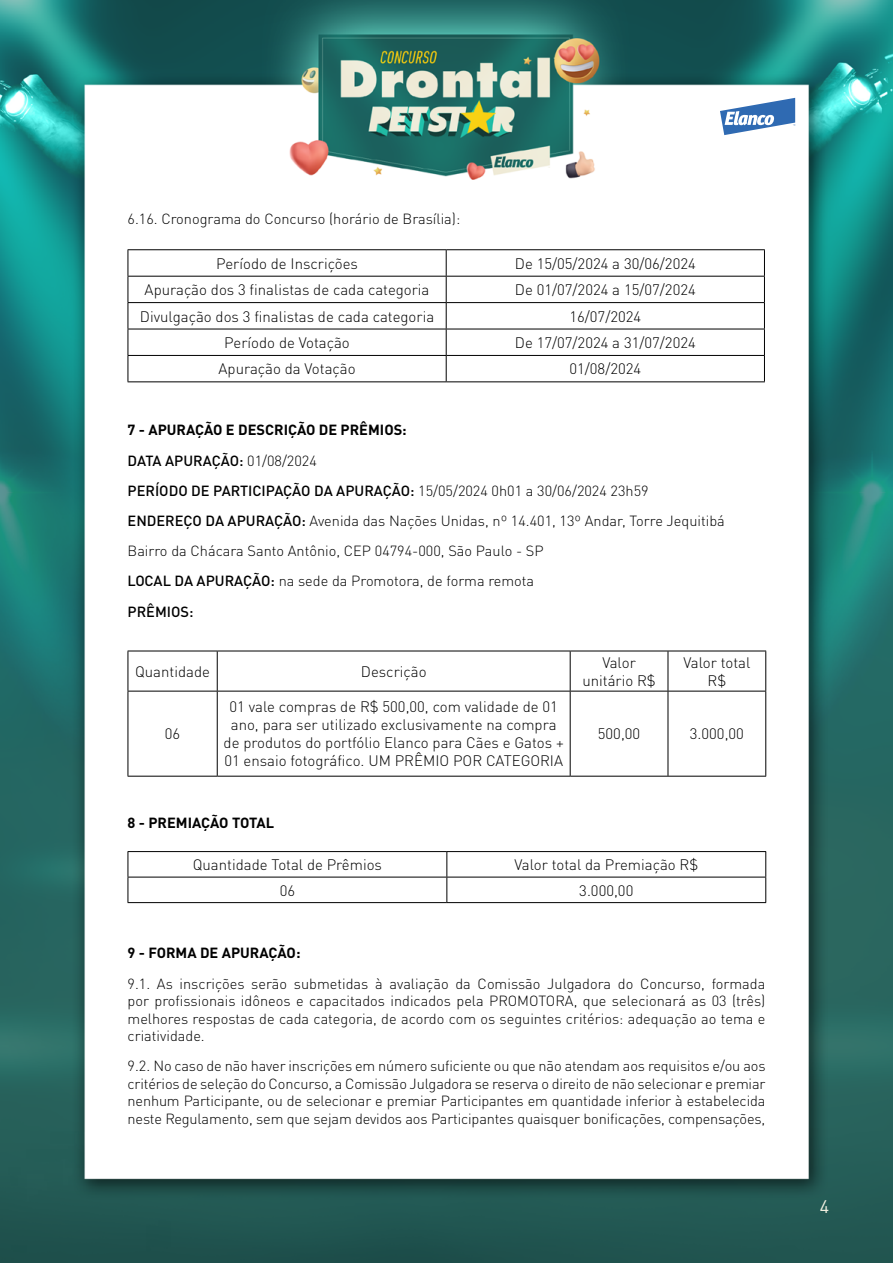
<style>
.page{position:relative;width:893px;height:1263px;background:#fff}
.page>*{position:absolute;margin:0;border:0;box-sizing:border-box;transform-origin:0 0}
.t1{font:18px "DIN Pro";color:#f4f1e2}
.t2{font:300 15px/18px "DIN Pro";color:#000;text-align:center}
.t3{font:300 14.55px/30.2px "DIN Pro";color:#000;text-align:justify}
.t4{font:700 14.55px "DIN Pro";color:#000}
.s1{font-weight:700}
.s2{font-weight:500}
</style>
<div class="page">
<img style="left:0;top:0;width:893px;height:1263px">
<svg style="left:720px;top:98px;width:75px;height:37px"></svg>
<hr style="left:128px;top:249px;width:318px;height:1px;background:#000">
<hr style="left:446px;top:249px;width:319px;height:1px;background:#000">
<hr style="left:128px;top:276px;width:318px;height:1px;background:#000">
<hr style="left:446px;top:276px;width:319px;height:1px;background:#000">
<hr style="left:128px;top:302px;width:318px;height:1px;background:#000">
<hr style="left:446px;top:302px;width:319px;height:1px;background:#000">
<hr style="left:128px;top:329px;width:318px;height:1px;background:#000">
<hr style="left:446px;top:329px;width:319px;height:1px;background:#000">
<hr style="left:128px;top:355px;width:318px;height:1px;background:#000">
<svg style="left:128px;top:250px;width:1px;height:131px"></svg>
<hr style="left:446px;top:355px;width:319px;height:1px;background:#000">
<svg style="left:446px;top:250px;width:1px;height:131px"></svg>
<svg style="left:764px;top:250px;width:1px;height:131px"></svg>
<hr style="left:128px;top:381px;width:318px;height:1px;background:#000">
<hr style="left:446px;top:381px;width:319px;height:1px;background:#000">
<hr style="left:128px;top:651px;width:89px;height:1px;background:#000">
<hr style="left:128px;top:651px;width:1px;height:40px;background:#000">
<hr style="left:217px;top:651px;width:353px;height:1px;background:#000">
<hr style="left:217px;top:651px;width:1px;height:40px;background:#000">
<hr style="left:570px;top:651px;width:98px;height:1px;background:#000">
<hr style="left:570px;top:651px;width:1px;height:40px;background:#000">
<hr style="left:668px;top:651px;width:98px;height:1px;background:#000">
<hr style="left:668px;top:651px;width:1px;height:40px;background:#000">
<hr style="left:765px;top:651px;width:1px;height:40px;background:#000">
<hr style="left:128px;top:691px;width:89px;height:1px;background:#000">
<hr style="left:128px;top:691px;width:1px;height:85px;background:#000">
<hr style="left:217px;top:691px;width:353px;height:1px;background:#000">
<hr style="left:217px;top:691px;width:1px;height:85px;background:#000">
<hr style="left:570px;top:691px;width:98px;height:1px;background:#000">
<hr style="left:570px;top:691px;width:1px;height:85px;background:#000">
<hr style="left:668px;top:691px;width:98px;height:1px;background:#000">
<hr style="left:668px;top:691px;width:1px;height:85px;background:#000">
<hr style="left:765px;top:691px;width:1px;height:85px;background:#000">
<hr style="left:128px;top:776px;width:89px;height:1px;background:#000">
<hr style="left:217px;top:776px;width:353px;height:1px;background:#000">
<hr style="left:570px;top:776px;width:98px;height:1px;background:#000">
<hr style="left:668px;top:776px;width:98px;height:1px;background:#000">
<hr style="left:128px;top:851px;width:319px;height:1px;background:#000">
<hr style="left:447px;top:851px;width:319px;height:1px;background:#000">
<hr style="left:128px;top:877px;width:319px;height:1px;background:#000">
<svg style="left:128px;top:852px;width:1px;height:50px"></svg>
<hr style="left:447px;top:877px;width:319px;height:1px;background:#000">
<svg style="left:446px;top:852px;width:1px;height:50px"></svg>
<svg style="left:765px;top:852px;width:1px;height:50px"></svg>
<hr style="left:128px;top:902px;width:319px;height:1px;background:#000">
<hr style="left:447px;top:902px;width:319px;height:1px;background:#000">
<p class="t3" style="left:128px;top:202px;width:334px">6.16. Cronograma do Concurso (horário de Brasília):</p>
<p class="t2" style="left:216px;top:253px;width:143px">Período de Inscrições</p>
<p class="t2" style="left:515px;top:253px;width:182px">De 15/05/2024 a 30/06/2024</p>
<p class="t2" style="left:145px;top:279px;width:286px">Apuração dos 3 finalistas de cada categoria</p>
<p class="t2" style="left:515px;top:279px;width:182px">De 01/07/2024 a 15/07/2024</p>
<p class="t2" style="left:140px;top:306px;width:296px">Divulgação dos 3 finalistas de cada categoria</p>
<p class="t2" style="left:569px;top:306px;width:73px">16/07/2024</p>
<p class="t2" style="left:224px;top:332px;width:127px">Período de Votação</p>
<p class="t2" style="left:515px;top:332px;width:182px">De 17/07/2024 a 31/07/2024</p>
<p class="t2" style="left:219px;top:359px;width:139px">Apuração da Votação</p>
<p class="t2" style="left:569px;top:359px;width:73px">01/08/2024</p>
<p class="t3" style="left:128px;top:414px;width:599px;text-align:left"><span class="s1">7 - APURAÇÃO E DESCRIÇÃO DE PRÊMIOS:<br></span><span class="s2">DATA APURAÇÃO:</span> 01/08/2024<br><span class="s2">PERÍODO DE PARTICIPAÇÃO DA APURAÇÃO:</span> 15/05/2024 0h01 a 30/06/2024 23h59<br><span class="s2">ENDEREÇO DA APURAÇÃO:</span> Avenida das Nações Unidas, nº 14.401, 13º Andar, Torre Jequitibá Bairro da Chácara Santo Antônio, CEP 04794-000, São Paulo - SP<br><span class="s2">LOCAL DA APURAÇÃO:</span> na sede da Promotora, de forma remota<br><span class="s2">PRÊMIOS:</span></p>
<p class="t2" style="left:135px;top:661px;width:76px">Quantidade</p>
<p class="t2" style="left:361px;top:661px;width:67px">Descrição</p>
<p class="t2" style="left:582px;top:652px;width:75px">Valor unitário R$</p>
<p class="t2" style="left:683px;top:652px;width:68px">Valor total<br>R$</p>
<p class="t2" style="left:165px;top:724px;width:17px">06</p>
<p class="t2" style="left:224px;top:697px;width:342px">01 vale compras de R$ 500,00, com validade de 01 ano, para ser utilizado exclusivamente na compra de produtos do portfólio Elanco para Cães e Gatos + 01 ensaio fotográfico. UM PRÊMIO POR CATEGORIA</p>
<p class="t4" style="left:128px;top:811px;width:148px">8 - PREMIAÇÃO TOTAL</p>
<p class="t2" style="left:598px;top:724px;width:44px">500,00</p>
<p class="t2" style="left:690px;top:724px;width:56px">3.000,00</p>
<p class="t2" style="left:193px;top:854px;width:191px">Quantidade Total de Prêmios</p>
<p class="t2" style="left:514px;top:854px;width:185px">Valor total da Premiação R$</p>
<p class="t2" style="left:280px;top:880px;width:17px">06</p>
<p class="t2" style="left:579px;top:880px;width:56px">3.000,00</p>
<p class="t4" style="left:128px;top:941px;width:174px">9 - FORMA DE APURAÇÃO:</p>
<p class="t3" style="left:128px;top:973px;width:639px;line-height:17.4px">9.1. As inscrições serão submetidas à avaliação da Comissão Julgadora do Concurso, formada por profissionais idôneos e capacitados indicados pela PROMOTORA, que selecionará as 03 (três) melhores respostas de cada categoria, de acordo com os seguintes critérios: adequação ao tema e criatividade.</p>
<p class="t3" style="left:128px;top:1056px;width:639px;line-height:17.4px">9.2. No caso de não haver inscrições em número suficiente ou que não atendam aos requisitos e/ou aos critérios de seleção do Concurso, a Comissão Julgadora se reserva o direito de não selecionar e premiar nenhum Participante, ou de selecionar e premiar Participantes em quantidade inferior à estabelecida neste Regulamento, sem que sejam devidos aos Participantes quaisquer bonificações, compensações,</p>
<p class="t1" style="left:820px;top:1192px;width:11px">4</p>
</div>
